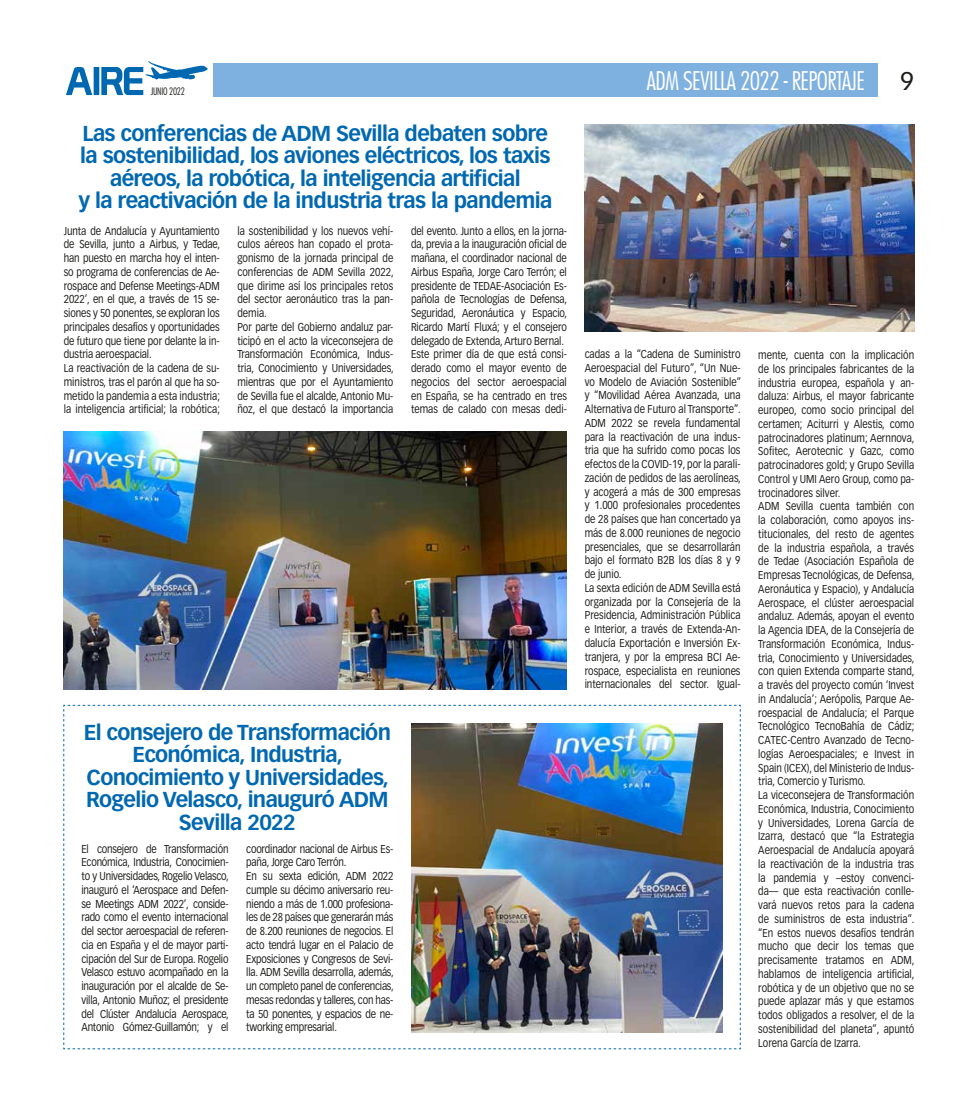
<style>
.page{position:relative;width:978px;height:1120px;background:#fff}
.page>*{position:absolute;margin:0;border:0;box-sizing:border-box;transform-origin:0 0}
.t1{font:300 condensed 25px "Futura Std";letter-spacing:-.025em;color:#fff}
.t2{font:25px "Vectora LT Pro";color:#1d1d1b}
.t3{font:700 21.25px/22.5px "Vectora LT Pro";letter-spacing:-.03em;color:#0068b1;text-align:center}
.t4{font:11.25px/13.8px "Vectora LT Pro";color:#1d1d1b;scale:.85 1}
.t5{font:11.25px/13.8px "Vectora LT Pro";letter-spacing:-.02em;color:#1d1d1b;scale:.85 1}
.t6{font:300 condensed 10px "Futura Std";letter-spacing:-.025em;color:#1d1d1b}
</style>
<div class="page">
<svg style="left:66px;top:61px;width:142px;height:34px"></svg>
<div style="left:213px;top:64px;width:665px;height:33px;background:#7fb1e0"></div>
<img style="left:63px;top:432px;width:504px;height:257px">
<img style="left:585px;top:124px;width:329px;height:207px">
<img style="left:63px;top:705px;width:678px;height:344px">
<p class="t6" style="left:151px;top:85px;width:36px">JUNIO 2022</p>
<h2 class="t3" style="left:78px;top:122px;width:476px">Las conferencias de ADM Sevilla debaten sobre la sostenibilidad, los aviones eléctricos, los taxis aéreos, la robótica, la inteligencia artificial<br>y la reactivación de la industria tras la pandemia</h2>
<p class="t4" style="left:64px;top:224px;width:185px">Junta de Andalucía y Ayuntamiento de Sevilla, junto a Airbus, y Tedae, han puesto en marcha hoy el inten&shy;so programa de conferencias de Ae&shy;rospace and Defense Meetings-ADM 2022’, en el que, a través de 15 se&shy;siones y 50 ponentes, se exploran los principales desafíos y oportunidades de futuro que tiene por delante la in&shy;dustria aeroespacial.<br>La reactivación de la cadena de su&shy;ministros, tras el parón al que ha so&shy;metido la pandemia a esta industria; la inteligencia artificial; la robótica;</p>
<p class="t4" style="left:237px;top:224px;width:185px">la sostenibilidad y los nuevos vehí&shy;culos aéreos han copado el prota&shy;gonismo de la jornada principal de conferencias de ADM Sevilla 2022, que dirime así los principales retos del sector aeronáutico tras la pan&shy;demia.<br>Por parte del Gobierno andaluz par&shy;ticipó en el acto la viceconsejera de Transformación Económica, Indus&shy;tria, Conocimiento y Universidades, mientras que por el Ayuntamiento de Sevilla fue el alcalde, Antonio Mu&shy;ñoz, el que destacó la importancia</p>
<p class="t4" style="left:411px;top:224px;width:185px">del evento. Junto a ellos, en la jorna&shy;da, previa a la inauguración oficial de mañana, el coordinador nacional de Airbus España, Jorge Caro Terrón; el presidente de TEDAE-Asociación Es&shy;pañola de Tecnologías de Defensa, Seguridad, Aeronáutica y Espacio, Ricardo Martí Fluxá; y el consejero delegado de Extenda, Arturo Bernal.<br>Este primer día de que está consi&shy;derado como el mayor evento de negocios del sector aeroespacial en España, se ha centrado en tres temas de calado con mesas dedi-</p>
<h2 class="t3" style="left:84px;top:721px;width:309px">El consejero de Transformación<br>Económica, Industria,<br>Conocimiento y Universidades,<br>Rogelio Velasco, inauguró ADM<br>Sevilla 2022</h2>
<p class="t4" style="left:81px;top:842px;width:175px;text-align:justify">El consejero de Transformación Económica, Industria, Conocimien&shy;to y Universidades, Rogelio Velasco, inauguró el ‘Aerospace and Defen&shy;se Meetings ADM 2022’, conside&shy;rado como el evento internacional del sector aeroespacial de referen&shy;cia en España y el de mayor parti&shy;cipación del Sur de Europa. Rogelio Velasco estuvo acompañado en la inauguración por el alcalde de Se&shy;villa, Antonio Muñoz; el presidente del Clúster Andalucía Aerospace, Antonio Gómez-Guillamón; y el</p>
<p class="t5" style="left:246px;top:841px;width:175px">coordinador nacional de Airbus Es&shy;paña, Jorge Caro Terrón.<br>En su sexta edición, ADM 2022 cumple su décimo aniversario reu&shy;niendo a más de 1.000 profesiona&shy;les de 28 países que generarán más de 8.200 reuniones de negocios. El acto tendrá lugar en el Palacio de<br>Exposiciones y Congresos de Sevi&shy;lla. ADM Sevilla desarrolla, además, un completo panel de conferencias, mesas redondas y talleres, con has&shy;ta 50 ponentes, y espacios de ne&shy;tworking empresarial.</p>
<h1 class="t1" style="left:647px;top:66px;width:220px">ADM SEVILLA 2022 - REPORTAJE</h1>
<h1 class="t2" style="left:900px;top:66px;width:15px">9</h1>
<p class="t4" style="left:585px;top:347px;width:185px">cadas a la “Cadena de Suministro Aeroespacial del Futuro”, “Un Nue&shy;vo Modelo de Aviación Sostenible” y “Movilidad Aérea Avanzada, una Alternativa de Futuro al Transporte”.<br>ADM 2022 se revela fundamental para la reactivación de una indus&shy;tria que ha sufrido como pocas los efectos de la COVID-19, por la parali&shy;zación de pedidos de las aerolíneas, y acogerá a más de 300 empresas y 1.000 profesionales procedentes de 28 países que han concertado ya más de 8.000 reuniones de negocio presenciales, que se desarrollarán bajo el formato B2B los días 8 y 9 de junio.<br>La sexta edición de ADM Sevilla está organizada por la Consejería de la Presidencia, Administración Pública e Interior, a través de Extenda-An&shy;dalucía Exportación e Inversión Ex&shy;tranjera, y por la empresa BCI Ae&shy;rospace, especialista en reuniones internacionales del sector. Igual-</p>
<p class="t4" style="left:758px;top:348px;width:185px">mente, cuenta con la implicación de los principales fabricantes de la industria europea, española y an&shy;daluza: Airbus, el mayor fabricante europeo, como socio principal del certamen; Aciturri y Alestis, como patrocinadores platinum; Aernnova, Sofitec, Aerotecnic y Gazc, como patrocinadores gold; y Grupo Sevilla Control y UMI Aero Group, como pa&shy;trocinadores silver.<br>ADM Sevilla cuenta también con la colaboración, como apoyos ins&shy;titucionales, del resto de agentes de la industria española, a través de Tedae (Asociación Española de Empresas Tecnológicas, de Defensa, Aeronáutica y Espacio), y Andalucía Aerospace, el clúster aeroespacial andaluz. Además, apoyan el evento la Agencia IDEA, de la Consejería de Transformación Económica, Indus&shy;tria, Conocimiento y Universidades, con quien Extenda comparte stand, a través del proyecto común ‘Invest in Andalucía’; Aerópolis, Parque Ae&shy;roespacial de Andalucía; el Parque Tecnológico TecnoBahía de Cádiz; CATEC-Centro Avanzado de Tecno&shy;logías Aeroespaciales; e Invest in Spain (ICEX), del Ministerio de Indus&shy;tria, Comercio y Turismo.<br>La viceconsejera de Transformación Económica, Industria, Conocimiento y Universidades, Lorena García de Izarra, destacó que “la Estrategia Aeroespacial de Andalucía apoyará la reactivación de la industria tras la pandemia y –estoy convenci&shy;da— que esta reactivación conlle&shy;vará nuevos retos para la cadena de suministros de esta industria”. “En estos nuevos desafíos tendrán mucho que decir los temas que precisamente tratamos en ADM, hablamos de inteligencia artificial, robótica y de un objetivo que no se puede aplazar más y que estamos todos obligados a resolver, el de la sostenibilidad del planeta”, apuntó Lorena García de Izarra.</p>
</div>
